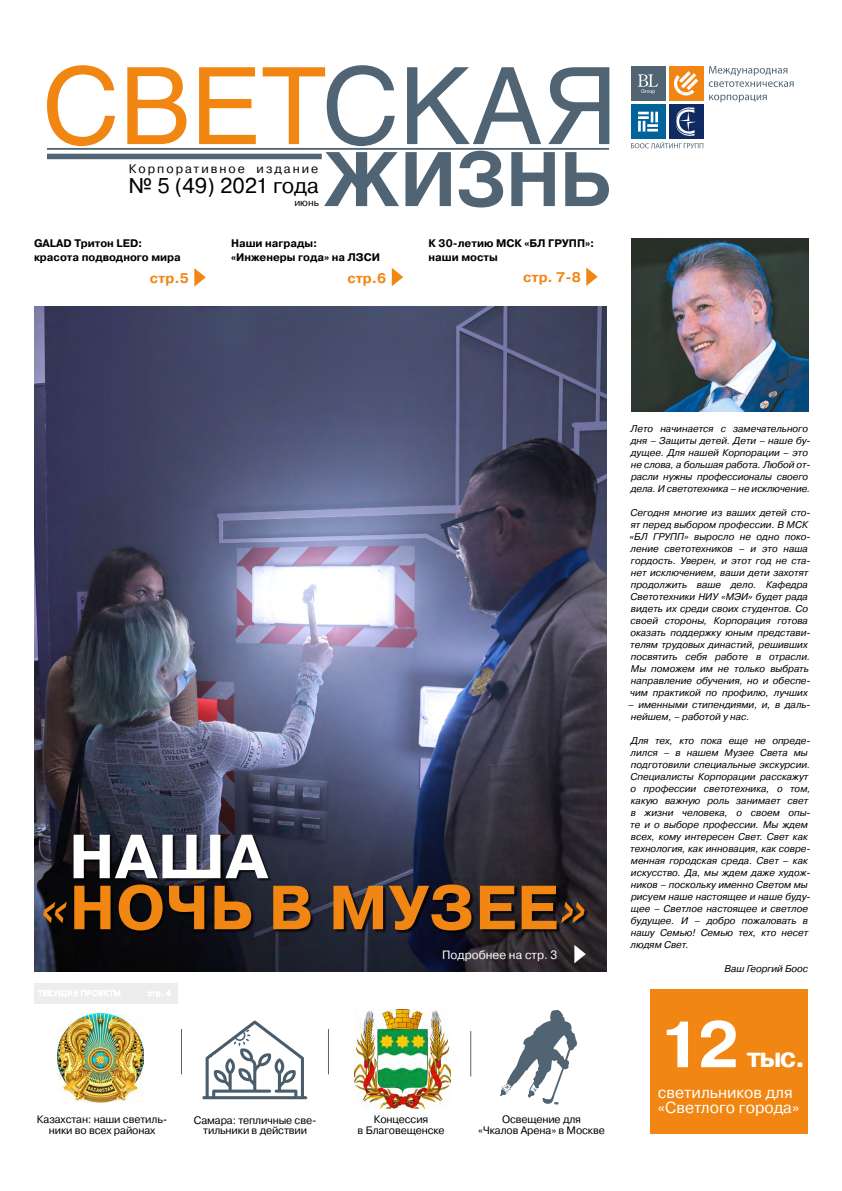
<style>
.page{position:relative;width:842px;height:1191px;background:#fff}
.page>*{position:absolute;margin:0;border:0;box-sizing:border-box;transform-origin:0 0}
.t1{font:700 65.2px "Pragmatica C";color:#fff}
.t2{font:700 62.1px/51px "Pragmatica";letter-spacing:.01em;color:#f18612}
.t3{font:700 28.1px "Pragmatica C";color:#fff}
.t4{font:21.3px "Pragmatica";color:#000}
.t5{font:16px/15px "Pragmatica C";color:#fff}
.t6{font:700 14px "Pragmatica C";color:#f18612}
.t7{font:12.4px "Pragmatica";letter-spacing:.16em;color:#000}
.t8{font:12px "Pragmatica C";color:#fff}
.t9{font:700 11px/13.2px "Pragmatica C";color:#000}
.t10{font:10.8px/10.8px "Pragmatica C";letter-spacing:-.01em;color:#000;text-align:center}
.t11{font:10px "Pragmatica";color:#000}
.t12{font:italic 9.8px/12px "Pragmatica C";color:#000}
.s1{color:#fff}
.s2{font-family:"Pragmatica C";font-weight:400;font-style:italic}
</style>
<div class="page">
<svg style="left:202px;top:1020px;width:105px;height:79px"></svg>
<img style="left:34px;top:306px;width:573px;height:665px">
<div style="left:651px;top:989px;width:157px;height:145px;background:#f18612"></div>
<div style="left:45px;top:835px;width:543px;height:98px;background:#000;opacity:.75"></div>
<hr style="left:470px;top:1031px;width:1px;height:45px;background:#516473">
<hr style="left:328px;top:1029px;width:1px;height:45px;background:#516473">
<hr style="left:181px;top:1029px;width:1px;height:45px;background:#516473">
<div style="left:34px;top:982px;width:143px;height:21px;background:#ededed"></div>
<svg style="left:194px;top:268px;width:12px;height:18px"></svg>
<svg style="left:392px;top:268px;width:11px;height:18px"></svg>
<svg style="left:586px;top:267px;width:12px;height:19px"></svg>
<svg style="left:709px;top:66px;width:85px;height:21px"></svg>
<svg style="left:709px;top:95px;width:58px;height:7px"></svg>
<div style="left:669px;top:66px;width:34px;height:35px;background:#f18513"></div>
<svg style="left:674px;top:71px;width:24px;height:24px"></svg>
<div style="left:631px;top:66px;width:34px;height:35px;background:#516473"></div>
<svg style="left:638px;top:74px;width:20px;height:20px"></svg>
<div style="left:631px;top:104px;width:34px;height:35px;background:#00649b"></div>
<div style="left:669px;top:104px;width:34px;height:35px;background:#102a62"></div>
<svg style="left:631px;top:106px;width:72px;height:42px"></svg>
<svg style="left:47px;top:65px;width:562px;height:142px"></svg>
<img style="left:354px;top:1009px;width:97px;height:99px">
<img style="left:58px;top:1013px;width:86px;height:89px">
<svg style="left:500px;top:1010px;width:77px;height:94px"></svg>
<img style="left:631px;top:239px;width:177px;height:172px">
<svg style="left:574px;top:945px;width:12px;height:18px"></svg>
<p class="t7" style="left:129px;top:161px;width:191px">Корпоративное издание</p>
<p class="t11" style="left:294px;top:196px;width:26px">июнь</p>
<h3 class="t4" style="left:129px;top:173px;width:192px">№ 5 (49) 2021 года</h3>
<p class="t9" style="left:429px;top:237px;width:167px">К 30-летию МСК «БЛ ГРУПП»: наши мосты</p>
<p class="t9" style="left:34px;top:237px;width:148px">GALAD Тритон LED: красота подводного мира</p>
<h3 class="t6" style="left:150px;top:270px;width:40px">стр.5</h3>
<h3 class="t6" style="left:347px;top:270px;width:40px">стр.6</h3>
<h3 class="t6" style="left:523px;top:270px;width:59px">стр. 7-8</h3>
<p class="t9" style="left:231px;top:237px;width:151px">Наши награды: «Инженеры года» на ЛЗСИ</p>
<h2 class="t2" style="left:40px;top:832px;width:550px;text-indent:29px"><span class="s1">НАША<br></span><span class="s2">«</span>НОЧЬ В МУЗЕЕ<span class="s2">»</span></h2>
<p class="t8" style="left:442px;top:948px;width:117px">Подробнее на стр. 3</p>
<p class="t10" style="left:37px;top:1114px;width:132px">Казахстан: наши светиль&shy;ники во всех районах</p>
<p class="t10" style="left:478px;top:1114px;width:128px">Освещение для<br>«Чкалов Арена» в Москве</p>
<p class="t10" style="left:194px;top:1114px;width:124px">Самара: тепличные све&shy;тильники в действии</p>
<p class="t10" style="left:358px;top:1114px;width:89px">Концессия<br>в Благовещенске</p>
<p class="t12" style="left:631px;top:423px;width:182px">Лето начинается с замечательного дня – Защиты детей. Дети – наше бу&shy;дущее. Для нашей Корпорации – это не слова, а большая работа. Любой от&shy;расли нужны профессионалы своего дела. И светотехника – не исключение.</p>
<p class="t12" style="left:630px;top:507px;width:183px">Сегодня многие из ваших детей сто&shy;ят перед выбором профессии. В МСК «БЛ ГРУПП» выросло не одно поко&shy;ление светотехников – и это наша гордость. Уверен, и этот год не ста&shy;нет исключением, ваши дети захотят продолжить ваше дело. Кафедра Светотехники НИУ «МЭИ» будет рада видеть их среди своих студентов. Со своей стороны, Корпорация готова оказать поддержку юным представи&shy;телям трудовых династий, решивших посвятить себя работе в отрасли.<br>Мы поможем им не только выбрать направление обучения, но и обеспе&shy;чим практикой по профилю, лучших</p>
<p class="t12" style="left:628px;top:699px;width:184px">– именными стипендиями, и, в даль&shy;нейшем, – работой у нас.</p>
<p class="t12" style="left:630px;top:735px;width:182px">Для тех, кто пока еще не опреде&shy;лился – в нашем Музее Света мы подготовили специальные экскурсии.<br>Специалисты Корпорации расскажут о профессии светотехника, о том, какую важную роль занимает свет в жизни человека, о своем опы&shy;те и о выборе профессии. Мы ждем всех, кому интересен Свет. Свет как технология, как инновация, как совре&shy;менная городская среда. Свет – как искусство. Да, мы ждем даже худож&shy;ников – поскольку именно Светом мы рисуем наше настоящее и наше буду&shy;щее – Светлое настоящее и светлое будущее. И – добро пожаловать в нашу Семью! Семью тех, кто несет людям Свет.</p>
<p class="t12" style="left:725px;top:963px;width:85px">Ваш Георгий Боос</p>
<h1 class="t1" style="left:659px;top:1008px;width:82px">12</h1>
<h3 class="t3" style="left:747px;top:1042px;width:60px">тыс.</h3>
<h3 class="t5" style="left:658px;top:1084px;width:143px">светильников для «Светлого города»</h3>
</div>
